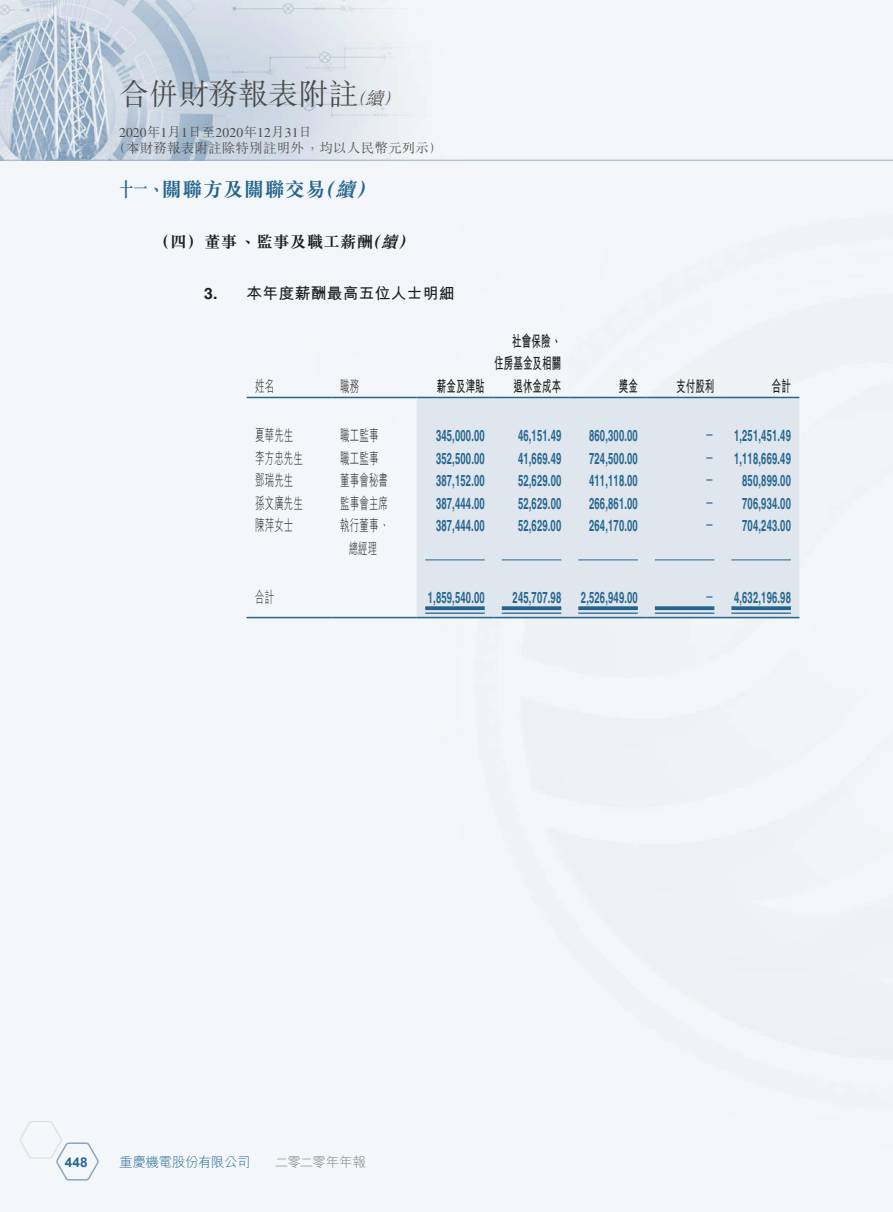
<style>
.page{position:relative;width:893px;height:1212px;background:#f4f7f9}
.page>*{position:absolute;margin:0;border:0;box-sizing:border-box;transform-origin:0 0}
.t1{font:300 30px "M Sung HK";letter-spacing:-.005em;color:#4a4a49}
.t2{font:700 20.25px "M Sung HK";letter-spacing:.015em;color:#24658e;scale:.7 1}
.t3{font:700 16.5px "M Sung HK";letter-spacing:.015em;color:#1c1c1b}
.t4{font:700 15.75px "Helvetica LT Std";letter-spacing:.015em;color:#24658e;scale:.6 1}
.t5{font:300 15.75px/22.5px "M Hei HK";letter-spacing:.015em;color:#1c1c1b;text-align:center;scale:.6 1}
.t6{font:700 15.75px/22.5px "M Hei HK";letter-spacing:.015em;color:#1c1c1b;text-align:right;scale:.6 1}
.t7{font:700 15.75px "M Hei HK";letter-spacing:.015em;color:#1c1c1b}
.t8{font:700 15.75px "M Hei HK";color:#24658e;scale:.6 1}
.t9{font:300 13.5px "M Sung HK";letter-spacing:.015em;color:#4a4a49}
.t10{font:13.5px "Times LT Std";letter-spacing:.015em;color:#4a4a49}
.t11{font:300 13.5px "M Hei HK";letter-spacing:-.03em;color:#24658e}
.t12{font:300 13.5px "M Hei HK";letter-spacing:-.045em;color:#7c7b7b}
.t13{font:700 13.5px "Arial";color:#24658e}
.s1{font-style:italic;font-size:18px}
.s2{font-family:"M Sung HK";font-weight:300}
.s3{font-style:italic}
.s4{font-family:"Helvetica LT Std"}
.s5{font-family:"M Hei HK"}
</style>
<div class="page">
<img style="left:0;top:0;width:608px;height:160px">
<hr style="left:0;top:160px;width:893px;height:1px;background:#95adc4">
<svg style="left:20px;top:1121px;width:79px;height:60px"></svg>
<div style="left:417px;top:398px;width:382px;height:219px;background:#e0e6ed"></div>
<hr style="left:247px;top:397px;width:85px;height:1px;background:#24658e">
<hr style="left:332px;top:397px;width:85px;height:1px;background:#24658e">
<hr style="left:417px;top:397px;width:76px;height:1px;background:#24658e">
<hr style="left:493px;top:397px;width:77px;height:1px;background:#24658e">
<hr style="left:570px;top:397px;width:76px;height:1px;background:#24658e">
<hr style="left:646px;top:397px;width:77px;height:1px;background:#24658e">
<hr style="left:723px;top:397px;width:76px;height:1px;background:#24658e">
<hr style="left:425px;top:559px;width:60px;height:1px;background:#24658e">
<hr style="left:502px;top:559px;width:59px;height:1px;background:#24658e">
<hr style="left:578px;top:559px;width:60px;height:1px;background:#24658e">
<hr style="left:655px;top:559px;width:59px;height:1px;background:#24658e">
<hr style="left:731px;top:559px;width:60px;height:1px;background:#24658e">
<svg style="left:425px;top:606px;width:60px;height:4px"></svg>
<hr style="left:425px;top:612px;width:60px;height:2px;background:#24658e">
<svg style="left:502px;top:606px;width:59px;height:4px"></svg>
<hr style="left:502px;top:612px;width:59px;height:2px;background:#24658e">
<svg style="left:578px;top:606px;width:60px;height:4px"></svg>
<hr style="left:578px;top:612px;width:60px;height:2px;background:#24658e">
<svg style="left:655px;top:606px;width:59px;height:4px"></svg>
<hr style="left:655px;top:612px;width:59px;height:2px;background:#24658e">
<svg style="left:731px;top:606px;width:60px;height:4px"></svg>
<hr style="left:731px;top:612px;width:60px;height:2px;background:#24658e">
<hr style="left:247px;top:617px;width:85px;height:1px;background:#24658e">
<hr style="left:332px;top:617px;width:85px;height:1px;background:#24658e">
<hr style="left:417px;top:617px;width:76px;height:1px;background:#24658e">
<hr style="left:493px;top:617px;width:77px;height:1px;background:#24658e">
<hr style="left:570px;top:617px;width:76px;height:1px;background:#24658e">
<hr style="left:646px;top:617px;width:77px;height:1px;background:#24658e">
<hr style="left:723px;top:617px;width:76px;height:1px;background:#24658e">
<h1 class="t1" style="left:119px;top:73px;width:289px">合併財務報表附註<span class="s1">（續）</span></h1>
<p class="t10" style="left:119px;top:125px;width:195px">2020<span class="s2">年</span>1<span class="s2">月</span>1<span class="s2">日至</span>2020<span class="s2">年</span>12<span class="s2">月</span>31<span class="s2">日</span></p>
<p class="t9" style="left:112px;top:139px;width:332px">（本財務報表附註除特別註明外，均以人民幣元列示）</p>
<p class="t2" style="left:119px;top:175px;width:377px">十一、關聯方及關聯交易<span class="s3">（續）</span></p>
<p class="t3" style="left:153px;top:230px;width:267px">（四）董事、監事及職工薪酬<span class="s3">（續）</span></p>
<p class="t7" style="left:204px;top:281px;width:252px"><span class="s4">3.</span> 本年度薪酬最高五位人士明細</p>
<p class="t5" style="left:255px;top:374px;width:33px">姓名</p>
<p class="t5" style="left:340px;top:374px;width:33px">職務</p>
<p class="t6" style="left:437px;top:373px;width:81px">薪金及津貼</p>
<p class="t6" style="left:494px;top:328px;width:113px">社會保險、<br>住房基金及相關退休金成本</p>
<p class="t6" style="left:619px;top:373px;width:33px">獎金</p>
<p class="t6" style="left:676px;top:373px;width:65px">支付股利</p>
<p class="t6" style="left:772px;top:373px;width:33px">合計</p>
<p class="t5" style="left:255px;top:424px;width:65px">夏華先生</p>
<p class="t5" style="left:340px;top:424px;width:65px">職工監事</p>
<p class="t4" style="left:436px;top:426px;width:83px">345,000.00</p>
<p class="t4" style="left:518px;top:426px;width:74px">46,151.49</p>
<p class="t4" style="left:589px;top:426px;width:83px">860,300.00</p>
<p class="t4" style="left:705px;top:426px;width:145px"><span class="s5">－</span> 1,251,451.49</p>
<p class="t5" style="left:255px;top:446px;width:81px">李方忠先生</p>
<p class="t5" style="left:340px;top:446px;width:65px">職工監事</p>
<p class="t4" style="left:436px;top:449px;width:83px">352,500.00</p>
<p class="t4" style="left:518px;top:449px;width:74px">41,669.49</p>
<p class="t4" style="left:589px;top:449px;width:83px">724,500.00</p>
<p class="t4" style="left:705px;top:449px;width:145px"><span class="s5">－</span> 1,118,669.49</p>
<p class="t5" style="left:255px;top:469px;width:65px">鄧瑞先生</p>
<p class="t5" style="left:340px;top:469px;width:81px">董事會秘書</p>
<p class="t4" style="left:436px;top:471px;width:83px">387,152.00</p>
<p class="t4" style="left:518px;top:471px;width:74px">52,629.00</p>
<p class="t4" style="left:589px;top:471px;width:83px">411,118.00</p>
<p class="t8" style="left:705px;top:469px;width:17px">－</p>
<p class="t4" style="left:742px;top:471px;width:83px">850,899.00</p>
<p class="t5" style="left:255px;top:491px;width:81px">孫文廣先生</p>
<p class="t5" style="left:340px;top:491px;width:81px">監事會主席</p>
<p class="t4" style="left:436px;top:494px;width:83px">387,444.00</p>
<p class="t4" style="left:518px;top:494px;width:74px">52,629.00</p>
<p class="t4" style="left:589px;top:494px;width:83px">266,861.00</p>
<p class="t8" style="left:705px;top:491px;width:17px">－</p>
<p class="t4" style="left:742px;top:494px;width:83px">706,934.00</p>
<p class="t5" style="left:255px;top:514px;width:65px">陳萍女士</p>
<p class="t5" style="left:340px;top:514px;width:83px">執行董事、總經理</p>
<p class="t4" style="left:436px;top:516px;width:83px">387,444.00</p>
<p class="t4" style="left:518px;top:516px;width:74px">52,629.00</p>
<p class="t4" style="left:589px;top:516px;width:83px">264,170.00</p>
<p class="t8" style="left:705px;top:514px;width:17px">－</p>
<p class="t4" style="left:742px;top:516px;width:83px">704,243.00</p>
<p class="t5" style="left:255px;top:586px;width:33px">合計</p>
<p class="t4" style="left:428px;top:588px;width:96px">1,859,540.00</p>
<p class="t4" style="left:513px;top:588px;width:210px">245,707.98 2,526,949.00</p>
<p class="t4" style="left:705px;top:588px;width:145px"><span class="s5">－</span> 4,632,196.98</p>
<p class="t13" style="left:65px;top:1152px;width:24px">448</p>
<p class="t11" style="left:119px;top:1153px;width:133px">重慶機電股份有限公司</p>
<p class="t12" style="left:275px;top:1153px;width:93px">二零二零年年報</p>
</div>
